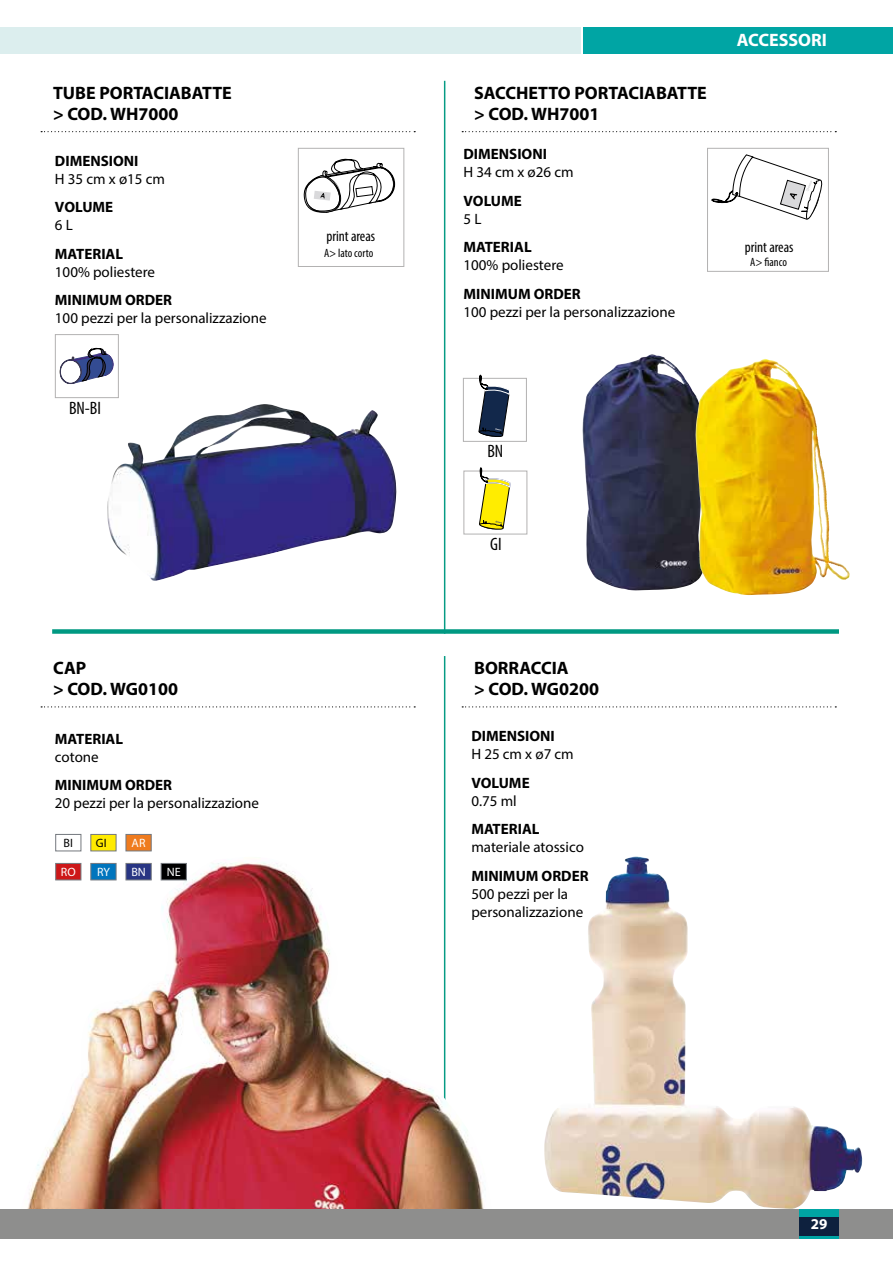
<style>
.page{position:relative;width:893px;height:1263px;background:#fff}
.page>*{position:absolute;margin:0;border:0;box-sizing:border-box;transform-origin:0 0}
.t1{font:700 18px/20.9px "Myriad Pro";color:#000}
.t2{font:700 18px "Myriad Pro";color:#fff}
.t3{font:condensed 18px "Myriad Pro";color:#000}
.t4{font:15px/18px "Myriad Pro";color:#000}
.t5{font:700 15px "Myriad Pro";color:#000}
.t6{font:condensed 15px "Myriad Pro";color:#000}
.t7{font:700 15px "Myriad Pro";color:#fff}
.t8{font:12.15px "Myriad Pro";color:#fff}
.t9{font:12.15px "Myriad Pro";color:#000}
.t10{font:condensed 12px "Myriad Pro";letter-spacing:-.005em;color:#000}
</style>
<div class="page">
<div style="left:584px;top:28px;width:309px;height:26px;background:#00a5a4"></div>
<div style="left:0;top:1209px;width:893px;height:29px;background:#8e8e8d"></div>
<div style="left:799px;top:1209px;width:40px;height:29px;background:#00a5a4"></div>
<div style="left:799px;top:1217px;width:40px;height:19px;background:#0e213e"></div>
<div style="left:0;top:28px;width:580px;height:26px;background:#dceeee"></div>
<hr style="left:444px;top:81px;width:1px;height:553px;background:#009982">
<div style="left:52px;top:629px;width:787px;height:5px;background:#009982"></div>
<svg style="left:41px;top:131px;width:374px;height:1px"></svg>
<hr style="left:444px;top:656px;width:1px;height:553px;background:#009982">
<svg style="left:41px;top:706px;width:374px;height:1px"></svg>
<svg style="left:462px;top:706px;width:374px;height:1px"></svg>
<img style="left:107px;top:404px;width:290px;height:177px">
<div style="left:55px;top:334px;width:64px;height:64px;border:1px solid #b3b2b2"></div>
<svg style="left:60px;top:348px;width:53px;height:36px"></svg>
<div style="left:63px;top:365px;width:17px;height:15px;background:#fff;border-radius:50%"></div>
<div style="left:298px;top:148px;width:106px;height:119px;border:1px solid #b3b2b2"></div>
<svg style="left:304px;top:158px;width:92px;height:55px"></svg>
<img style="left:582px;top:354px;width:114px;height:236px">
<img style="left:696px;top:359px;width:154px;height:236px">
<div style="left:463px;top:378px;width:64px;height:64px;background:#fff;border:1px solid #b3b2b2"></div>
<svg style="left:478px;top:374px;width:32px;height:63px"></svg>
<div style="left:463px;top:471px;width:64px;height:63px;background:#fff;border:1px solid #b3b2b2"></div>
<svg style="left:478px;top:467px;width:33px;height:63px"></svg>
<div style="left:707px;top:148px;width:122px;height:124px;border:1px solid #b3b2b2"></div>
<svg style="left:462px;top:131px;width:374px;height:89px"></svg>
<img style="left:27px;top:857px;width:457px;height:352px">
<div style="left:90px;top:834px;width:27px;height:17px;background:#ffeb00;border:1px solid #74787e"></div>
<div style="left:126px;top:834px;width:26px;height:17px;background:#ef7b1e;border:1px solid #74787e"></div>
<div style="left:55px;top:863px;width:26px;height:17px;background:#cd1719;border:1px solid #74787e"></div>
<div style="left:55px;top:834px;width:26px;height:17px;background:#fff;border:1px solid #74787e"></div>
<div style="left:90px;top:863px;width:27px;height:17px;background:#0075bd;border:1px solid #74787e"></div>
<div style="left:126px;top:863px;width:26px;height:17px;background:#283583;border:1px solid #74787e"></div>
<div style="left:161px;top:863px;width:26px;height:17px;background:#000;border:1px solid #74787e"></div>
<img style="left:544px;top:856px;width:319px;height:353px">
<p class="t1" style="left:53px;top:82px;width:180px">TUBE PORTACIABATTE &gt; COD. WH7000</p>
<p class="t1" style="left:474px;top:82px;width:234px">SACCHETTO PORTACIABATTE &gt; COD. WH7001</p>
<p class="t5" style="left:55px;top:151px;width:85px">DIMENSIONI</p>
<p class="t4" style="left:55px;top:169px;width:112px">H 35 cm x ø15 cm</p>
<p class="t5" style="left:55px;top:197px;width:60px">VOLUME</p>
<p class="t4" style="left:55px;top:216px;width:19px">6 L</p>
<p class="t5" style="left:55px;top:244px;width:70px">MATERIAL</p>
<p class="t4" style="left:55px;top:262px;width:102px">100% poliestere</p>
<p class="t5" style="left:55px;top:290px;width:119px">MINIMUM ORDER</p>
<p class="t4" style="left:55px;top:309px;width:213px">100 pezzi per la personalizzazione</p>
<p class="t3" style="left:69px;top:398px;width:33px">BN-BI</p>
<p class="t6" style="left:326px;top:227px;width:50px">print areas</p>
<p class="t10" style="left:324px;top:246px;width:51px">A&gt; lato corto</p>
<p class="t5" style="left:463px;top:144px;width:85px">DIMENSIONI</p>
<p class="t4" style="left:463px;top:163px;width:112px">H 34 cm x ø26 cm</p>
<p class="t5" style="left:463px;top:191px;width:60px">VOLUME</p>
<p class="t4" style="left:463px;top:209px;width:19px">5 L</p>
<p class="t5" style="left:463px;top:237px;width:70px">MATERIAL</p>
<p class="t4" style="left:463px;top:256px;width:102px">100% poliestere</p>
<p class="t5" style="left:463px;top:284px;width:119px">MINIMUM ORDER</p>
<p class="t4" style="left:463px;top:302px;width:213px">100 pezzi per la personalizzazione</p>
<p class="t3" style="left:487px;top:440px;width:17px">BN</p>
<p class="t2" style="left:737px;top:28px;width:92px">ACCESSORI</p>
<p class="t6" style="left:745px;top:238px;width:50px">print areas</p>
<p class="t10" style="left:750px;top:255px;width:38px">A&gt; fianco</p>
<p class="t3" style="left:490px;top:533px;width:13px">GI</p>
<p class="t1" style="left:53px;top:657px;width:126px">CAP<br>&gt; COD. WG0100</p>
<p class="t1" style="left:474px;top:657px;width:126px">BORRACCIA<br>&gt; COD. WG0200</p>
<p class="t5" style="left:55px;top:729px;width:70px">MATERIAL</p>
<p class="t4" style="left:55px;top:747px;width:45px">cotone</p>
<p class="t5" style="left:55px;top:775px;width:119px">MINIMUM ORDER</p>
<p class="t4" style="left:55px;top:794px;width:206px">20 pezzi per la personalizzazione</p>
<p class="t9" style="left:96px;top:835px;width:12px">GI</p>
<p class="t8" style="left:132px;top:835px;width:15px">AR</p>
<p class="t8" style="left:61px;top:864px;width:16px">RO</p>
<p class="t9" style="left:64px;top:835px;width:11px">BI</p>
<p class="t8" style="left:97px;top:864px;width:14px">RY</p>
<p class="t8" style="left:131px;top:864px;width:16px">BN</p>
<p class="t8" style="left:167px;top:864px;width:15px">NE</p>
<p class="t5" style="left:471px;top:726px;width:85px">DIMENSIONI</p>
<p class="t4" style="left:471px;top:745px;width:104px">H 25 cm x ø7 cm</p>
<p class="t5" style="left:471px;top:773px;width:60px">VOLUME</p>
<p class="t4" style="left:471px;top:791px;width:47px">0.75 ml</p>
<p class="t5" style="left:471px;top:819px;width:70px">MATERIAL</p>
<p class="t4" style="left:471px;top:838px;width:114px">materiale atossico</p>
<p class="t5" style="left:471px;top:866px;width:119px">MINIMUM ORDER</p>
<p class="t4" style="left:471px;top:884px;width:113px">500 pezzi per la personalizzazione</p>
<p class="t7" style="left:811px;top:1214px;width:18px">2 93</p>
</div>
